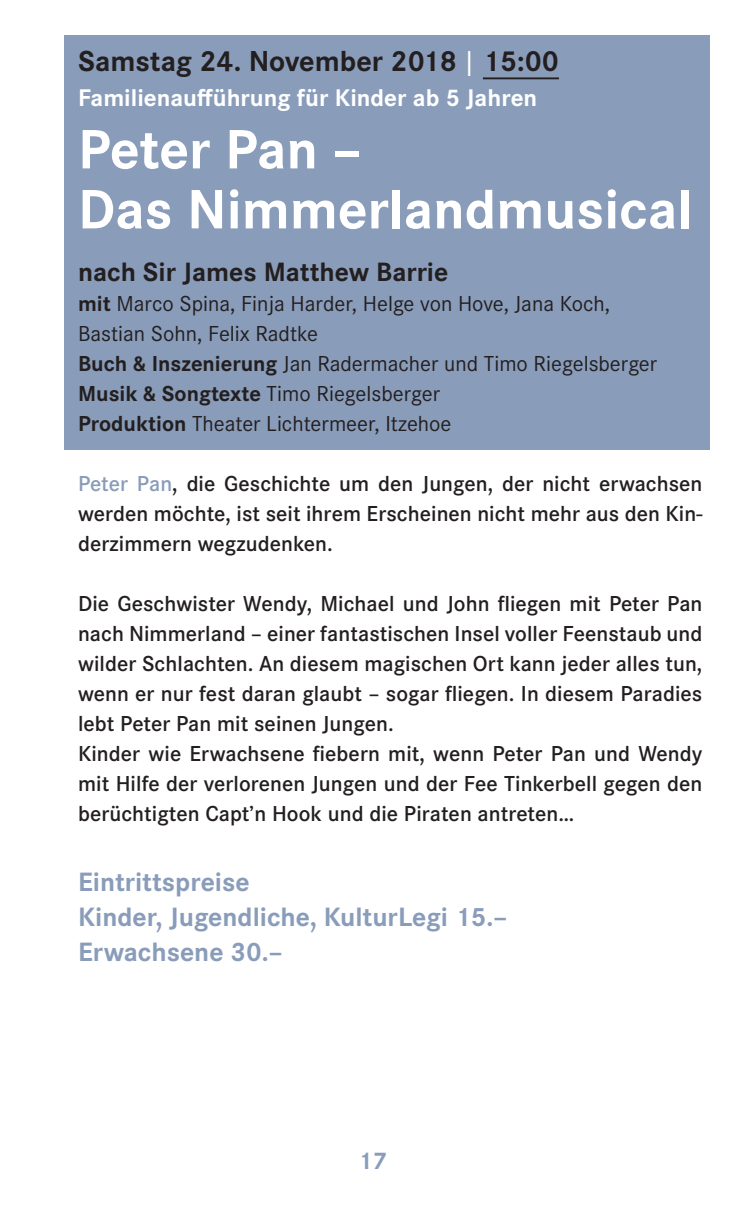
<style>
.page{position:relative;width:745px;height:1205px;background:#fff}
.page>*{position:absolute;margin:0;border:0;box-sizing:border-box;transform-origin:0 0}
.t1{font:700 57.5px/60px "Corporate S";color:#fff}
.t2{font:700 30px "Corporate S";color:#231f20}
.t3{font:700 27.5px/35px "Corporate S";color:#899cb9}
.t4{font:700 27.5px "Corporate S";color:#231f20}
.t5{font:700 25px "Corporate S";color:#fff}
.t6{font:700 25px "Corporate S";color:#899cb9}
.t7{font:600 22.5px/30px "Corporate S";letter-spacing:.005em;color:#231f20;text-align:justify}
.t8{font:22.5px/30px "Corporate S";color:#231f20}
.s1{font-weight:400;color:#fff}
.s2{font-weight:700}
.s3{color:#899cb9}
</style>
<div class="page">
<div style="left:64px;top:35px;width:645px;height:415px;background:#899cb9"></div>
<hr style="left:482px;top:77px;width:76px;height:2px;background:#231f20">
<h2 class="t2" style="left:78px;top:40px;width:482px">Samstag 24. November 2018 <span class="s1">|</span> 15:00</h2>
<p class="t5" style="left:78px;top:80px;width:460px">Familienaufführung für Kinder ab 5 Jahren</p>
<h1 class="t1" style="left:78px;top:117px;width:615px">Peter Pan –<br>Das Nimmerlandmusical</h1>
<p class="t4" style="left:78px;top:253px;width:371px">nach Sir James Matthew Barrie</p>
<p class="t8" style="left:78px;top:288px;width:580px"><span class="s2">mit</span> Marco Spina, Finja Harder, Helge von Hove, Jana Koch, Bastian Sohn, Felix Radtke<br><span class="s2">Buch &amp; Inszenierung</span> Jan Radermacher und Timo Riegelsberger <span class="s2">Musik &amp; Songtexte</span> Timo Riegelsberger<br><span class="s2">Produktion</span> Theater Lichtermeer, Itzehoe</p>
<p class="t7" style="left:78px;top:468px;width:625px"><span class="s3">Peter Pan</span>, die Geschichte um den Jungen, der nicht erwachsen werden möchte, ist seit ihrem Erscheinen nicht mehr aus den Kin&shy;derzimmern wegzudenken.</p>
<p class="t7" style="left:78px;top:588px;width:625px;text-align:left">Die Geschwister Wendy, Michael und John fliegen mit Peter Pan nach Nimmerland – einer fantastischen Insel voller Feenstaub und wilder Schlachten. An diesem magischen Ort kann jeder alles tun, wenn er nur fest daran glaubt – sogar fliegen. In diesem Paradies lebt Peter Pan mit seinen Jungen.<br>Kinder wie Erwachsene fiebern mit, wenn Peter Pan und Wendy mit Hilfe der verlorenen Jungen und der Fee Tinkerbell gegen den berüchtigten Captʼn Hook und die Piraten antreten…</p>
<p class="t3" style="left:78px;top:863px;width:430px">Eintrittspreise<br>Kinder, Jugendliche, KulturLegi 15.–<br>Erwachsene 30.–</p>
<p class="t6" style="left:358px;top:1143px;width:30px">17</p>
</div>
